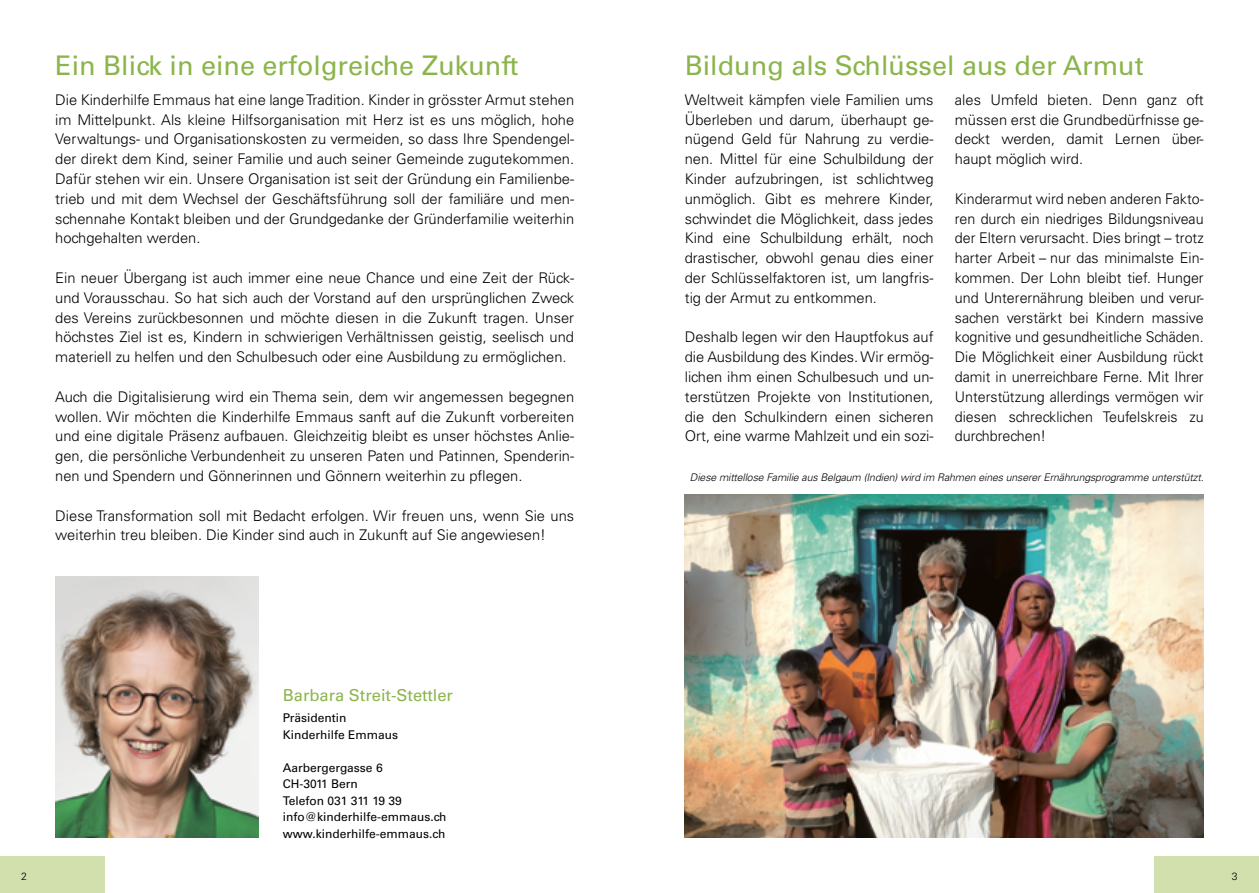
<style>
.page{position:relative;width:1259px;height:893px;background:#fff}
.page>*{position:absolute;margin:0;border:0;box-sizing:border-box;transform-origin:0 0}
.t1{font:27px "Univers LT Std";color:#8bb54a}
.t2{font:16.5px "Univers LT Std";color:#8bb54a}
.t3{font:300 14.7px/19.8px "Univers LT Std";color:#000;text-align:justify}
.t4{font:12px/16.5px "Univers LT Std";color:#000}
.t5{font:italic 300 10.5px "Univers LT Std";letter-spacing:-.01em;color:#000}
.t6{font:300 10.5px "Univers LT Std";color:#000}
</style>
<div class="page">
<div style="left:1154px;top:856px;width:105px;height:37px;background:#d2e0ad"></div>
<div style="left:0;top:856px;width:104px;height:37px;background:#d2e0ad"></div>
<img style="left:685px;top:494px;width:518px;height:344px">
<img style="left:55px;top:576px;width:203px;height:261px">
<h1 class="t1" style="left:55px;top:49px;width:465px">Ein Blick in eine erfolgreiche Zukunft</h1>
<p class="t3" style="left:55px;top:90px;width:520px">Die Kinderhilfe Emmaus hat eine lange Tradition. Kinder in grösster Armut stehen im Mittelpunkt. Als kleine Hilfsorganisation mit Herz ist es uns möglich, hohe Verwaltungs- und Organisationskosten zu vermeiden, so dass Ihre Spendengel&shy;der direkt dem Kind, seiner Familie und auch seiner Gemeinde zugutekommen.<br>Dafür stehen wir ein. Unsere Organisation ist seit der Gründung ein Familienbe&shy;trieb und mit dem Wechsel der Geschäftsführung soll der familiäre und men&shy;schennahe Kontakt bleiben und der Grundgedanke der Gründerfamilie weiterhin hochgehalten werden.</p>
<p class="t3" style="left:55px;top:268px;width:520px">Ein neuer Übergang ist auch immer eine neue Chance und eine Zeit der Rück&shy;und Vorausschau. So hat sich auch der Vorstand auf den ursprünglichen Zweck des Vereins zurückbesonnen und möchte diesen in die Zukunft tragen. Unser höchstes Ziel ist es, Kindern in schwierigen Verhältnissen geistig, seelisch und materiell zu helfen und den Schulbesuch oder eine Ausbildung zu ermöglichen.</p>
<p class="t3" style="left:55px;top:387px;width:520px">Auch die Digitalisierung wird ein Thema sein, dem wir angemessen begegnen wollen. Wir möchten die Kinderhilfe Emmaus sanft auf die Zukunft vorbereiten und eine digitale Präsenz aufbauen. Gleichzeitig bleibt es unser höchstes Anlie&shy;gen, die persönliche Verbundenheit zu unseren Paten und Patinnen, Spenderin&shy;nen und Spendern und Gönnerinnen und Gönnern weiterhin zu pflegen.</p>
<p class="t3" style="left:55px;top:506px;width:520px">Diese Transformation soll mit Bedacht erfolgen. Wir freuen uns, wenn Sie uns weiterhin treu bleiben. Die Kinder sind auch in Zukunft auf Sie angewiesen!</p>
<p class="t2" style="left:283px;top:685px;width:172px">Barbara Streit-Stettler</p>
<p class="t4" style="left:283px;top:710px;width:117px">Präsidentin<br>Kinderhilfe Emmaus</p>
<p class="t4" style="left:283px;top:759px;width:165px">Aarbergergasse 6<br>CH-3011 Bern<br>Telefon 031 311 19 39 info@kinderhilfe-emmaus.ch www.kinderhilfe-emmaus.ch</p>
<h1 class="t1" style="left:685px;top:49px;width:460px">Bildung als Schlüssel aus der Armut</h1>
<p class="t3" style="left:685px;top:90px;width:250px">Weltweit kämpfen viele Familien ums Überleben und darum, überhaupt ge&shy;nügend Geld für Nahrung zu verdie&shy;nen. Mittel für eine Schulbildung der Kinder aufzubringen, ist schlichtweg unmöglich. Gibt es mehrere Kinder, schwindet die Möglichkeit, dass jedes Kind eine Schulbildung erhält, noch drastischer, obwohl genau dies einer der Schlüsselfaktoren ist, um langfris&shy;tig der Armut zu entkommen.</p>
<p class="t3" style="left:685px;top:327px;width:250px">Deshalb legen wir den Hauptfokus auf die Ausbildung des Kindes. Wir ermög&shy;lichen ihm einen Schulbesuch und un&shy;terstützen Projekte von Institutionen, die den Schulkindern einen sicheren Ort, eine warme Mahlzeit und ein sozi-</p>
<p class="t3" style="left:955px;top:90px;width:250px">ales Umfeld bieten. Denn ganz oft müssen erst die Grundbedürfnisse ge&shy;deckt werden, damit Lernen über&shy;haupt möglich wird.</p>
<p class="t3" style="left:955px;top:189px;width:250px">Kinderarmut wird neben anderen Fakto&shy;ren durch ein niedriges Bildungsniveau der Eltern verursacht. Dies bringt – trotz harter Arbeit – nur das minimalste Ein&shy;kommen. Der Lohn bleibt tief. Hunger und Unterernährung bleiben und verur&shy;sachen verstärkt bei Kindern massive kognitive und gesundheitliche Schäden.<br>Die Möglichkeit einer Ausbildung rückt damit in unerreichbare Ferne. Mit Ihrer Unterstützung allerdings vermögen wir diesen schrecklichen Teufelskreis zu durchbrechen!</p>
<p class="t5" style="left:690px;top:471px;width:515px">Diese mittellose Familie aus Belgaum (Indien) wird im Rahmen eines unserer Ernährungsprogramme unterstützt.</p>
<p class="t6" style="left:21px;top:869px;width:7px">2</p>
<p class="t6" style="left:1231px;top:869px;width:7px">3</p>
</div>
